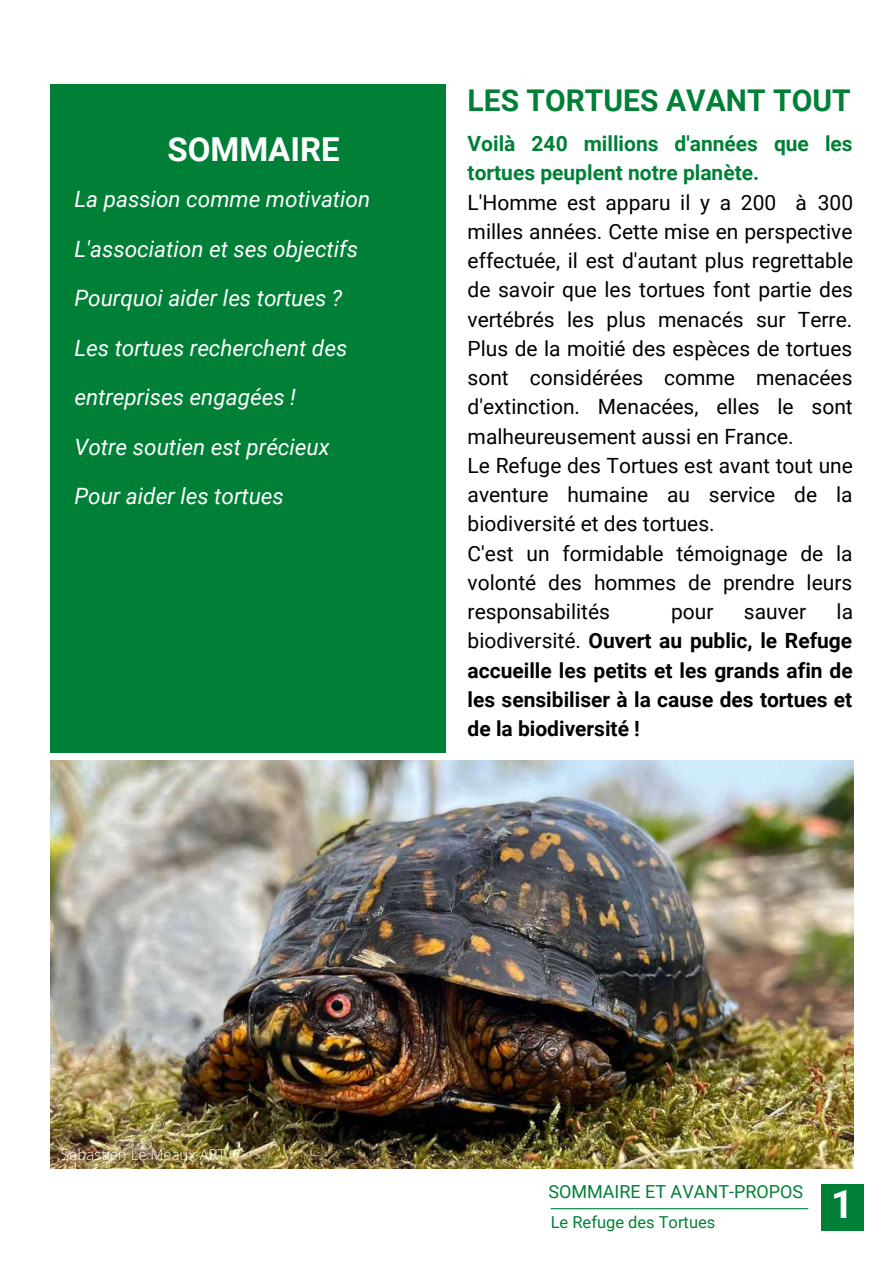
<style>
.page{position:relative;width:893px;height:1264px;background:#fff}
.page>*{position:absolute;margin:0;border:0;box-sizing:border-box;transform-origin:0 0}
.t1{font:700 39px "Roboto";color:#fff}
.t2{font:700 33px "Roboto";color:#fff}
.t3{font:700 30px "Roboto";color:#008037}
.t4{font:italic 22.5px/49.5px "Roboto";color:#fff}
.t5{font:21px/29.2px "Roboto";color:#000}
.t6{font:700 21px/29.2px "Roboto";color:#000;text-align:justify}
.t7{font:700 21px/29.2px "Roboto";color:#008037}
.t8{font:18px "Roboto";color:#008037}
.t9{font:16.5px "Roboto";color:#008037}
.t10{font:300 15px "Open Sans";color:#fff}
.s1{font-weight:400}
</style>
<div class="page">
<div style="left:50px;top:84px;width:396px;height:668px;background:#008037"></div>
<div style="left:820px;top:1184px;width:43px;height:46px;background:#008037"></div>
<hr style="left:550px;top:1208px;width:258px;height:1px;background:#008037">
<img style="left:50px;top:760px;width:803px;height:408px">
<h2 class="t2" style="left:167px;top:131px;width:174px">SOMMAIRE</h2>
<p class="t4" style="left:74px;top:175px;width:297px">La passion comme motivation<br>L'association et ses objectifs<br>Pourquoi aider les tortues ?<br>Les tortues recherchent des entreprises engagées !<br>Votre soutien est précieux<br>Pour aider les tortues</p>
<h3 class="t3" style="left:467px;top:84px;width:384px">LES TORTUES AVANT TOUT</h3>
<p class="t7" style="left:467px;top:129px;width:386px">Voilà 240 millions d'années que les tortues peuplent notre planète.</p>
<p class="t5" style="left:467px;top:188px;width:387px">L'Homme est apparu il y a 200 à 300 milles années. Cette mise en perspective effectuée, il est d'autant plus regrettable de savoir que les tortues font partie des vertébrés les plus menacés sur Terre.<br>Plus de la moitié des espèces de tortues sont considérées comme menacées d'extinction. Menacées, elles le sont malheureusement aussi en France.<br>Le Refuge des Tortues est avant tout une aventure humaine au service de la biodiversité et des tortues.<br>C'est un formidable témoignage de la volonté des hommes de prendre leurs responsabilités</p>
<p class="t6" style="left:467px;top:597px;width:387px;text-indent:369px"><span class="s1">la biodiversité.</span> Ouvert au public, le Refuge accueille les petits et les grands afin de les sensibiliser à la cause des tortues et de la biodiversité !</p>
<p class="t5" style="left:671px;top:597px;width:44px">pour</p>
<p class="t5" style="left:743px;top:597px;width:64px">sauver</p>
<p class="t10" style="left:61px;top:1144px;width:166px">Sébastien Le Meaux ART</p>
<p class="t8" style="left:548px;top:1181px;width:256px">SOMMAIRE ET AVANT-PROPOS</p>
<p class="t9" style="left:550px;top:1212px;width:166px">Le Refuge des Tortues</p>
<h1 class="t1" style="left:831px;top:1181px;width:24px">1</h1>
</div>
